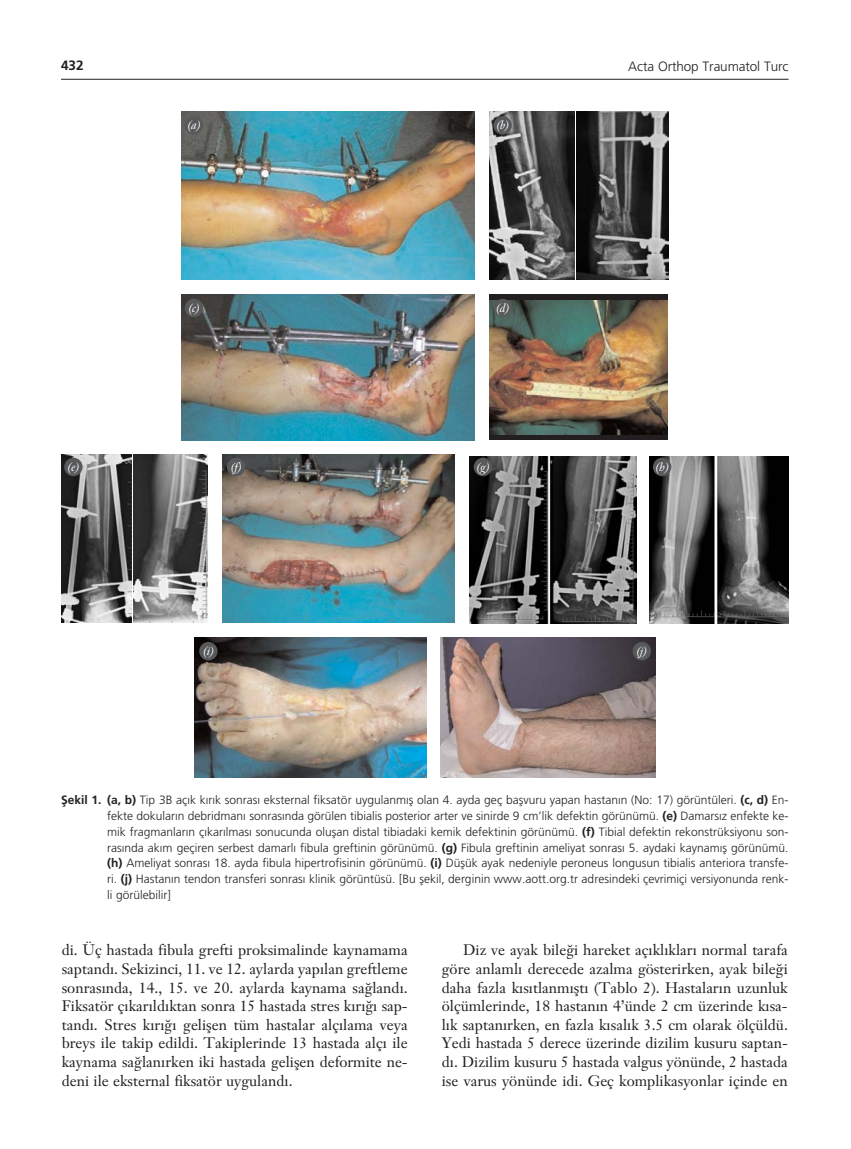
<style>
.page{position:relative;width:851px;height:1149px;background:#fff}
.page>*{position:absolute;margin:0;border:0;box-sizing:border-box;transform-origin:0 0}
.t1{font:15px/18.6px "Janson Text";color:#231f20;text-align:justify}
.t2{font:300 13.5px "Frutiger";letter-spacing:-.01em;color:#231f20}
.t3{font:700 13.5px "Frutiger";color:#231f20}
.t4{font:300 12px/15.8px "Frutiger";color:#231f20;text-align:justify}
.t5{font:italic 12px "Janson Text";color:#fff}
.s1{font-weight:700}
</style>
<div class="page">
<hr style="left:61px;top:79px;width:727px;height:1px;background:#231f20">
<img style="left:222px;top:454px;width:232px;height:168px">
<img style="left:649px;top:456px;width:139px;height:167px">
<img style="left:194px;top:637px;width:232px;height:140px">
<img style="left:440px;top:637px;width:215px;height:140px">
<img style="left:181px;top:294px;width:293px;height:146px">
<div style="left:489px;top:294px;width:178px;height:146px;background:#231f20"></div>
<img style="left:489px;top:300px;width:178px;height:134px">
<img style="left:61px;top:454px;width:70px;height:168px">
<img style="left:134px;top:454px;width:73px;height:168px">
<img style="left:181px;top:112px;width:293px;height:167px">
<img style="left:489px;top:112px;width:85px;height:167px">
<img style="left:576px;top:112px;width:92px;height:167px">
<img style="left:469px;top:456px;width:167px;height:167px">
<div style="left:185px;top:116px;width:18px;height:19px;background:#58595b;border-radius:50%"></div>
<div style="left:185px;top:299px;width:18px;height:18px;background:#58595b;border-radius:50%"></div>
<div style="left:64px;top:457px;width:19px;height:19px;background:#58595b;border-radius:50%"></div>
<div style="left:227px;top:457px;width:18px;height:19px;background:#58595b;border-radius:50%"></div>
<div style="left:199px;top:641px;width:18px;height:19px;background:#58595b;border-radius:50%"></div>
<div style="left:632px;top:641px;width:19px;height:19px;background:#58595b;border-radius:50%"></div>
<div style="left:473px;top:457px;width:19px;height:19px;background:#58595b;border-radius:50%"></div>
<div style="left:652px;top:457px;width:19px;height:19px;background:#58595b;border-radius:50%"></div>
<div style="left:493px;top:299px;width:18px;height:18px;background:#58595b;border-radius:50%"></div>
<div style="left:493px;top:116px;width:18px;height:19px;background:#58595b;border-radius:50%"></div>
<p class="t3" style="left:61px;top:60px;width:24px">432</p>
<p class="t2" style="left:628px;top:61px;width:162px">Acta Orthop Traumatol Turc</p>
<p class="t5" style="left:187px;top:121px;width:15px">(a)</p>
<p class="t5" style="left:496px;top:121px;width:15px">(b)</p>
<p class="t5" style="left:188px;top:303px;width:13px">(c)</p>
<p class="t5" style="left:496px;top:303px;width:15px">(d)</p>
<p class="t5" style="left:67px;top:462px;width:14px">(e)</p>
<p class="t5" style="left:230px;top:462px;width:13px">(f)</p>
<p class="t5" style="left:476px;top:462px;width:15px">(g)</p>
<p class="t5" style="left:655px;top:462px;width:15px">(h)</p>
<p class="t5" style="left:203px;top:646px;width:13px">(i)</p>
<p class="t5" style="left:636px;top:646px;width:13px">(j)</p>
<p class="t4" style="left:107px;top:792px;width:682px;text-indent:-46px"><span class="s1">fiekil 1. (a, b)</span> Tip 3B aç›k k›r›k sonras› eksternal fiksatör uygulanm›fl olan 4. ayda geç baflvuru yapan hastan›n (No: 17) görüntüleri. <span class="s1">(c, d)</span> En&shy;fekte dokular›n debridman› sonras›nda görülen tibialis posterior arter ve sinirde 9 cm’lik defektin görünümü. <span class="s1">(e)</span> Damars›z enfekte ke&shy;mik fragmanlar›n ç›kar›lmas› sonucunda oluflan distal tibiadaki kemik defektinin görünümü. <span class="s1">(f)</span> Tibial defektin rekonstrüksiyonu son&shy;ras›nda ak›m geçiren serbest damarl› fibula greftinin görünümü. <span class="s1">(g)</span> Fibula greftinin ameliyat sonras› 5. aydaki kaynam›fl görünümü. <span class="s1">(h)</span> Ameliyat sonras› 18. ayda fibula hipertrofisinin görünümü. <span class="s1">(i)</span> Düflük ayak nedeniyle peroneus longusun tibialis anteriora transfe&shy;ri. <span class="s1">(j)</span> Hastan›n tendon transferi sonras› klinik görüntüsü. [Bu flekil, derginin www.aott.org.tr adresindeki çevrimiçi versiyonunda renk&shy;li görülebilir]</p>
<p class="t1" style="left:62px;top:942px;width:347px">di. Üç hastada fibula grefti proksimalinde kaynamama saptand›. Sekizinci, 11. ve 12. aylarda yap›lan greftleme sonras›nda, 14., 15. ve 20. aylarda kaynama sa¤land›.<br>Fiksatör ç›kar›ld›ktan sonra 15 hastada stres k›r›¤› sap&shy;tand›. Stres k›r›¤› geliflen tüm hastalar alç›lama veya breys ile takip edildi. Takiplerinde 13 hastada alç› ile kaynama sa¤lan›rken iki hastada geliflen deformite ne&shy;deni ile eksternal fiksatör uyguland›.</p>
<p class="t1" style="left:442px;top:942px;width:347px;text-indent:21px">Diz ve ayak bile¤i hareket aç›kl›klar› normal tarafa göre anlaml› derecede azalma gösterirken, ayak bile¤i daha fazla k›s›tlanm›flt› (Tablo 2). Hastalar›n uzunluk ölçümlerinde, 18 hastan›n 4’ünde 2 cm üzerinde k›sa&shy;l›k saptan›rken, en fazla k›sal›k 3.5 cm olarak ölçüldü.<br>Yedi hastada 5 derece üzerinde dizilim kusuru saptan&shy;d›. Dizilim kusuru 5 hastada valgus yönünde, 2 hastada ise varus yönünde idi. Geç komplikasyonlar içinde en</p>
</div>
